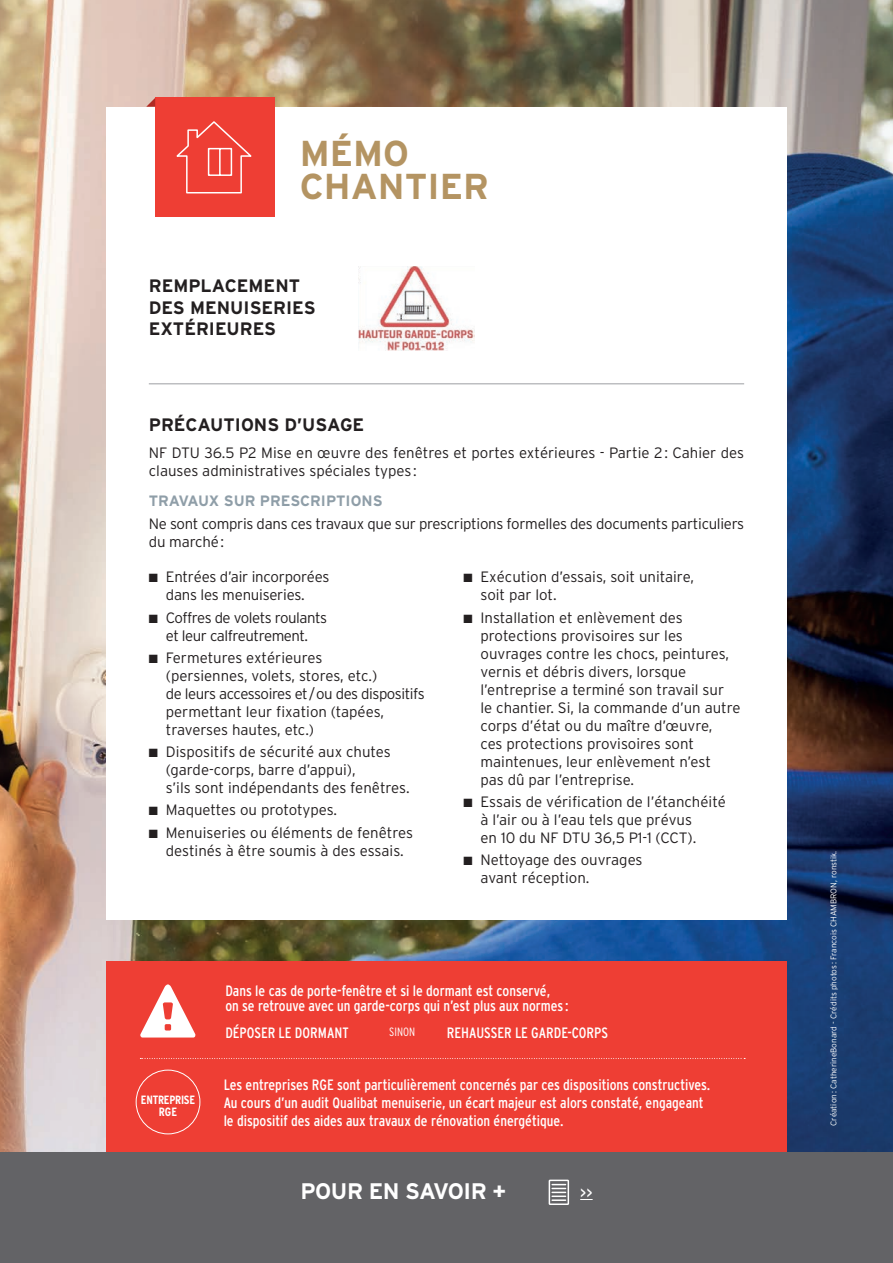
<style>
.page{position:relative;width:893px;height:1263px;background:#fff}
.page>*{position:absolute;margin:0;border:0;box-sizing:border-box;transform-origin:0 0}
.t1{font:700 36px/33px "Interstate";color:#b49462}
.t2{font:700 22.5px "Interstate";letter-spacing:-.02em;color:#fff}
.t3{font:700 18px/21.6px "Interstate";color:#231f20}
.t4{font:300 15px/18px "Interstate";color:#231f20}
.t5{font:15px/18px "Interstate Condensed";color:#fff}
.t6{font:300 15px/18px "Interstate";letter-spacing:-.02em;color:#231f20}
.t7{font:300 15px/18px "Interstate";letter-spacing:-.03em;color:#231f20;text-align:center}
.t8{font:700 15px "Interstate";color:#8f9ea8}
.t9{font:15px "Interstate";color:#fff}
.t10{font:700 12px/12px "Interstate Condensed";letter-spacing:-.02em;color:#fff;text-align:center}
.t11{font:300 12px "Interstate Condensed";color:#fff}
.t12{font:300 8.25px "Interstate";color:#fff}
</style>
<div class="page">
<img style="left:0;top:0;width:893px;height:1152px">
<div style="left:106px;top:107px;width:681px;height:812px;background:#fff"></div>
<div style="left:106px;top:961px;width:681px;height:203px;background:#ee3e34"></div>
<div style="left:0;top:1152px;width:893px;height:111px;background:#636366"></div>
<svg style="left:580px;top:1199px;width:13px;height:1px"></svg>
<div style="left:549px;top:1179px;width:20px;height:26px;border:2px solid #fff"></div>
<svg style="left:552px;top:1184px;width:14px;height:17px"></svg>
<img style="left:359px;top:266px;width:115px;height:85px">
<svg style="left:140px;top:984px;width:56px;height:53px"></svg>
<hr style="left:149px;top:383px;width:595px;height:1px;background:#a8a9ad">
<div style="left:136px;top:1070px;width:64px;height:64px;border:1px solid #fff;border-radius:50%"></div>
<svg style="left:140px;top:1058px;width:605px;height:1px"></svg>
<div style="left:155px;top:98px;width:119px;height:119px;background:#ee3e34"></div>
<svg style="left:146px;top:98px;width:9px;height:9px"></svg>
<svg style="left:176px;top:121px;width:76px;height:73px"></svg>
<h1 class="t1" style="left:300px;top:136px;width:190px">MÉMO<br>CHANTIER</h1>
<p class="t3" style="left:149px;top:275px;width:168px">REMPLACEMENT<br>DES MENUISERIES<br>EXTÉRIEURES</p>
<p class="t3" style="left:149px;top:414px;width:217px">PRÉCAUTIONS D’USAGE</p>
<p class="t4" style="left:149px;top:443px;width:597px">NF DTU 36.5 P2 Mise en œuvre des fenêtres et portes extérieures - Partie 2: Cahier des clauses administratives spéciales types :</p>
<p class="t8" style="left:149px;top:493px;width:235px">TRAVAUX SUR PRESCRIPTIONS</p>
<p class="t6" style="left:149px;top:514px;width:597px">Ne sont compris dans ces travaux que sur prescriptions formelles des documents particuliers du marché:</p>
<p class="t4" style="left:149px;top:568px;width:182px;text-align:center">■ Entrées d’air incorporées dans les menuiseries.</p>
<p class="t7" style="left:149px;top:608px;width:180px">■ Coffres de volets roulants et leur calfreutrement.</p>
<p class="t4" style="left:166px;top:648px;width:260px;text-indent:-17px">■ Fermetures extérieures<br>(persiennes, volets, stores, etc.)<br>de leurs accessoires et/ou des dispositifs permettant leur fixation (tapées, traverses hautes, etc.)</p>
<p class="t4" style="left:166px;top:743px;width:245px;text-indent:-17px">■ Dispositifs de sécurité aux chutes (garde-corps, barre d’appui),<br>s’ils sont indépendants des fenêtres.</p>
<p class="t4" style="left:149px;top:801px;width:190px">■ Maquettes ou prototypes.</p>
<p class="t4" style="left:149px;top:823px;width:266px;text-align:center">■ Menuiseries ou éléments de fenêtres destinés à être soumis à des essais.</p>
<p class="t4" style="left:480px;top:568px;width:215px;text-indent:-17px">■ Exécution d’essais, soit unitaire, soit par lot.</p>
<p class="t4" style="left:480px;top:608px;width:262px;text-indent:-17px">■ Installation et enlèvement des protections provisoires sur les ouvrages contre les chocs, peintures, vernis et débris divers, lorsque l’entreprise a terminé son travail sur<br>le chantier. Si, la commande d’un autre corps d’état ou du maître d’œuvre,<br>ces protections provisoires sont maintenues, leur enlèvement n’est<br>pas dû par l’entreprise.</p>
<p class="t4" style="left:480px;top:792px;width:247px;text-indent:-17px">■ Essais de vérification de l’étanchéité à l’air ou à l’eau tels que prévus<br>en 10 du NF DTU 36,5 P1-1 (CCT).</p>
<p class="t4" style="left:480px;top:851px;width:164px;text-indent:-17px">■ Nettoyage des ouvrages avant réception.</p>
<p class="t5" style="left:225px;top:983px;width:345px;line-height:15px">Dans le cas de porte-fenêtre et si le dormant est conservé,<br>on se retrouve avec un garde-corps qui n’est plus aux normes:</p>
<p class="t10" style="left:141px;top:1094px;width:56px">ENTREPRISE<br>RGE</p>
<p class="t5" style="left:225px;top:1023px;width:125px">DÉPOSER LE DORMANT</p>
<p class="t11" style="left:389px;top:1025px;width:27px">SINON</p>
<p class="t5" style="left:447px;top:1023px;width:163px">REHAUSSER LE GARDE-CORPS</p>
<p class="t5" style="left:224px;top:1075px;width:488px">Les entreprises RGE sont particulièrement concernés par ces dispositions constructives.<br>Au cours d’un audit Qualibat menuiserie, un écart majeur est alors constaté, engageant le dispositif des aides aux travaux de rénovation énergétique.</p>
<h2 class="t2" style="left:300px;top:1178px;width:207px">POUR EN SAVOIR +</h2>
<p class="t9" style="left:580px;top:1184px;width:14px">&gt;&gt;</p>
<p class="t12" style="left:829px;top:1126px;width:277px;rotate:-90deg">Création: CatherineBonard - Crédits photos : Francois CHAMBRON, ronstik.</p>
</div>
